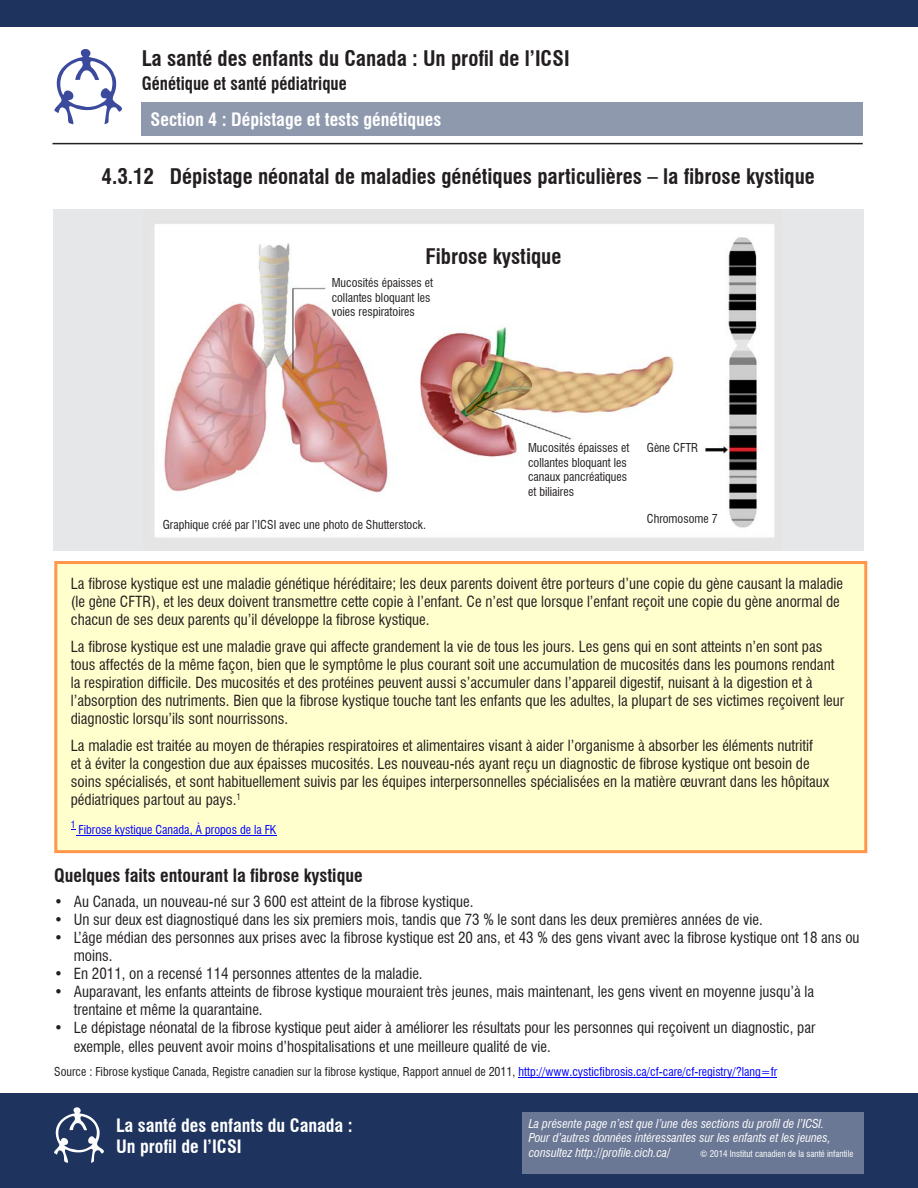
<style>
.page{position:relative;width:918px;height:1188px;background:#fff}
.page>*{position:absolute;margin:0;border:0;box-sizing:border-box;transform-origin:0 0}
.NumberHead14{font:700 condensed 21px "Swiss 721 BT";color:#231f20}
.t1{font:700 condensed 18px/21.6px "Swiss 721 BT";color:#fff}
.ImplcatHead{font:700 condensed 18px "Swiss 721 BT";color:#231f20}
.ImplcatHead-2{font:700 condensed 18px "Swiss 721 BT";color:#231f20;scale:.94 1}
.normal11{font:condensed 15px/18px "Swiss 721 BT";color:#231f20}
.source_8pt{font:condensed 12px/14.4px "Swiss 721 BT";color:#231f20}
.t2{font:italic condensed 12px/14.4px "Swiss 721 BT";color:#fff}
.source_8pt-2{font:condensed 12px "Swiss 721 BT";color:#00f}
.source_8pt-3{font:condensed 9.6px "Swiss 721 BT";color:#00f}
.t3{font:condensed 9px "Swiss 721 BT";color:#fff}
.s1{color:#00f}
</style>
<div class="page">
<div style="left:0;top:1093px;width:918px;height:95px;background:#1e335e"></div>
<hr style="left:52px;top:143px;width:811px;height:1px;background:#231f20">
<div style="left:0;top:0;width:918px;height:27px;background:#1e335e"></div>
<div style="left:522px;top:1112px;width:342px;height:62px;background:#6b7895"></div>
<svg style="left:54px;top:49px;width:68px;height:75px"></svg>
<svg style="left:54px;top:1107px;width:50px;height:56px"></svg>
<div style="left:56px;top:563px;width:810px;height:289px;background:#fffecd"></div>
<hr style="left:76px;top:835px;width:200px;height:1px;background:#00f">
<div style="left:54px;top:561px;width:813px;height:292px;border:3px solid #ff9649"></div>
<hr style="left:519px;top:1077px;width:258px;height:1px;background:#00f">
<div style="left:53px;top:210px;width:810px;height:341px;background:#e6e7e9"></div>
<img style="left:154px;top:224px;width:621px;height:314px">
<div style="left:142px;top:102px;width:721px;height:34px;background:#8f99ae"></div>
<h1 class="NumberHead14" style="left:142px;top:46px;width:429px">La santé des enfants du Canada : Un profil de l’ICSI</h1>
<p class="ImplcatHead-2" style="left:142px;top:72px;width:220px">Génétique et santé pédiatrique</p>
<p class="t1" style="left:151px;top:109px;width:292px">Section 4 : Dépistage et tests génétiques</p>
<p class="NumberHead14" style="left:102px;top:164px;width:715px">4.3.12 Dépistage néonatal de maladies génétiques particulières – la fibrose kystique</p>
<p class="NumberHead14" style="left:426px;top:244px;width:137px">Fibrose kystique</p>
<p class="source_8pt" style="left:332px;top:276px;width:103px">Mucosités épaisses et collantes bloquant les voies respiratoires</p>
<p class="source_8pt" style="left:163px;top:517px;width:265px">Graphique créé par l’ICSI avec une photo de Shutterstock.</p>
<p class="source_8pt" style="left:528px;top:441px;width:103px">Mucosités épaisses et collantes bloquant les canaux pancréatiques et biliaires</p>
<p class="source_8pt" style="left:647px;top:441px;width:53px">Gène CFTR</p>
<p class="source_8pt" style="left:647px;top:511px;width:72px">Chromosome 7</p>
<p class="normal11" style="left:71px;top:574px;width:774px">La fibrose kystique est une maladie génétique héréditaire; les deux parents doivent être porteurs d’une copie du gène causant la maladie (le gène CFTR), et les deux doivent transmettre cette copie à l’enfant. Ce n’est que lorsque l’enfant reçoit une copie du gène anormal de chacun de ses deux parents qu’il développe la fibrose kystique.</p>
<p class="normal11" style="left:71px;top:637px;width:775px">La fibrose kystique est une maladie grave qui affecte grandement la vie de tous les jours. Les gens qui en sont atteints n’en sont pas tous affectés de la même façon, bien que le symptôme le plus courant soit une accumulation de mucosités dans les poumons rendant la respiration difficile. Des mucosités et des protéines peuvent aussi s’accumuler dans l’appareil digestif, nuisant à la digestion et à l’absorption des nutriments. Bien que la fibrose kystique touche tant les enfants que les adultes, la plupart de ses victimes reçoivent leur diagnostic lorsqu’ils sont nourrissons.</p>
<p class="normal11" style="left:71px;top:736px;width:760px">La maladie est traitée au moyen de thérapies respiratoires et alimentaires visant à aider l’organisme à absorber les éléments nutritif<br>et à éviter la congestion due aux épaisses mucosités. Les nouveau-nés ayant reçu un diagnostic de fibrose kystique ont besoin de soins spécialisés, et sont habituellement suivis par les équipes interpersonnelles spécialisées en la matière œuvrant dans les hôpitaux pédiatriques partout au pays.<sup>1</sup></p>
<p class="source_8pt-3" style="left:71px;top:819px;width:6px">1</p>
<p class="source_8pt-2" style="left:79px;top:822px;width:199px">Fibrose kystique Canada, À propos de la FK</p>
<p class="ImplcatHead" style="left:54px;top:864px;width:310px">Quelques faits entourant la fibrose kystique</p>
<p class="normal11" style="left:54px;top:892px;width:421px">• Au Canada, un nouveau-né sur 3 600 est atteint de la fibrose kystique.</p>
<p class="normal11" style="left:54px;top:910px;width:710px">• Un sur deux est diagnostiqué dans les six premiers mois, tandis que 73 % le sont dans les deux premières années de vie.</p>
<p class="normal11" style="left:74px;top:928px;width:787px;text-indent:-20px">• L’âge médian des personnes aux prises avec la fibrose kystique est 20 ans, et 43 % des gens vivant avec la fibrose kystique ont 18 ans ou moins.</p>
<p class="normal11" style="left:54px;top:964px;width:370px">• En 2011, on a recensé 114 personnes attentes de la maladie.</p>
<p class="normal11" style="left:74px;top:982px;width:742px;text-indent:-20px">• Auparavant, les enfants atteints de fibrose kystique mouraient très jeunes, mais maintenant, les gens vivent en moyenne jusqu’à la trentaine et même la quarantaine.</p>
<p class="normal11" style="left:74px;top:1017px;width:743px;line-height:19.8px;text-indent:-20px">• Le dépistage néonatal de la fibrose kystique peut aider à améliorer les résultats pour les personnes qui reçoivent un diagnostic, par exemple, elles peuvent avoir moins d’hospitalisations et une meilleure qualité de vie.</p>
<p class="source_8pt" style="left:54px;top:1064px;width:725px">Source : Fibrose kystique Canada, Registre canadien sur la fibrose kystique, Rapport annuel de 2011, <span class="s1">http://www.cysticfibrosis.ca/cf-care/cf-registry/?lang=fr</span></p>
<p class="t1" style="left:116px;top:1114px;width:238px">La santé des enfants du Canada :<br>Un profil de l’ICSI</p>
<p class="t2" style="left:529px;top:1116px;width:303px">La présente page n’est que l’une des sections du profil de l’ICSI.<br>Pour d’autres données intéressantes sur les enfants et les jeunes, consultez http://profile.cich.ca/</p>
<p class="t3" style="left:700px;top:1149px;width:155px">© 2014 Institut canadien de la santé infantile</p>
</div>
